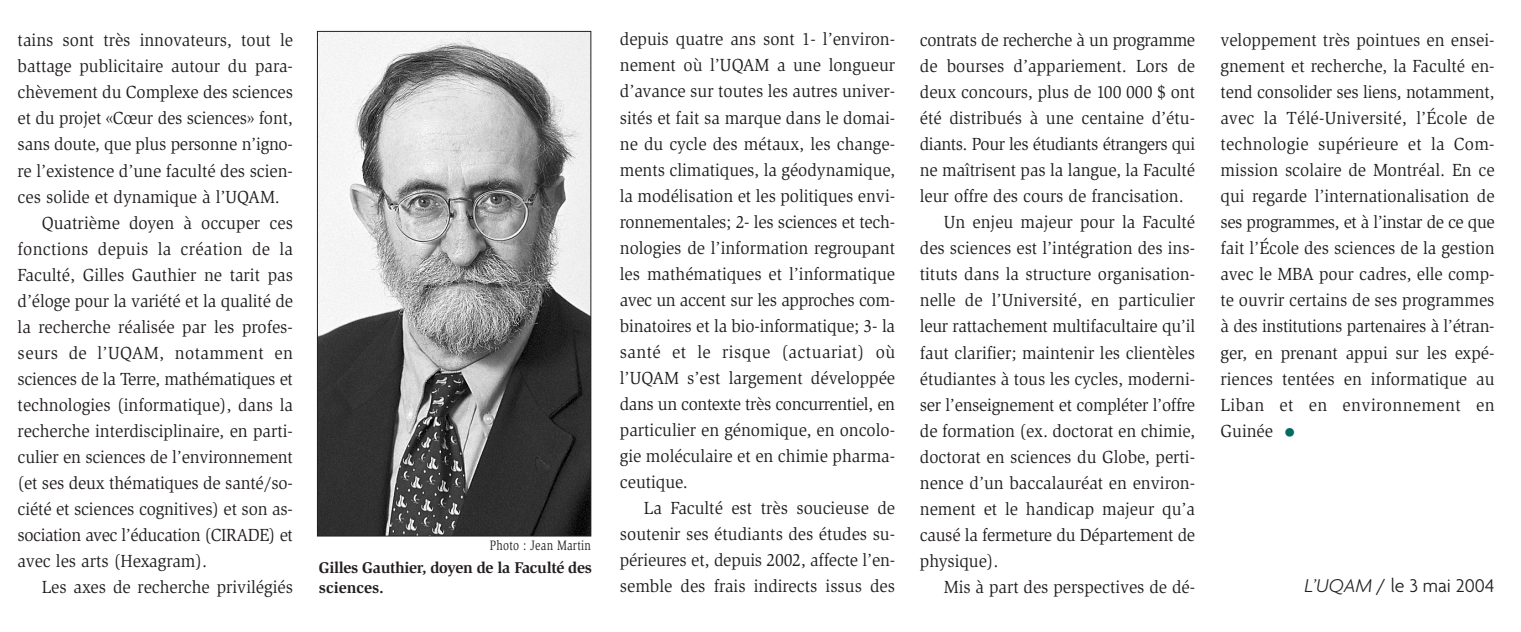
<style>
.page{position:relative;width:1521px;height:632px;background:#fff}
.page>*{position:absolute;margin:0;border:0;box-sizing:border-box;transform-origin:0 0}
.t1{font:300 20px "Agenda";color:#231f20}
.t2{font:18px/26px "Slimbach";color:#231f20;text-align:justify;scale:.95 1}
.t3{font:18px "Slimbach";letter-spacing:-.025em;color:#231f20;scale:.95 1}
.t4{font:18px "Slimbach";letter-spacing:-.02em;color:#231f20;scale:.95 1}
.t5{font:18px "Slimbach";letter-spacing:.025em;color:#231f20;scale:.95 1}
.t6{font:700 16px/20px "Slimbach";letter-spacing:-.025em;color:#231f20}
.t7{font:14px "Slimbach";letter-spacing:.025em;color:#231f20;scale:.8 1}
.s1{font-size:24px;color:#006c64}
.s2{font-style:italic}
</style>
<div class="page">
<img style="left:319px;top:33px;width:270px;height:501px">
<div style="left:317px;top:31px;width:274px;height:505px;border:1px solid #231f20"></div>
<p class="t2" style="left:18px;top:29px;width:291px">tains sont très innovateurs, tout le</p>
<p class="t2" style="left:18px;top:55px;width:291px">battage publicitaire autour du para-</p>
<p class="t2" style="left:18px;top:81px;width:291px">chèvement du Complexe des sciences</p>
<p class="t2" style="left:18px;top:107px;width:291px">et du projet «Cœur des sciences» font,</p>
<p class="t2" style="left:18px;top:133px;width:291px">sans doute, que plus personne n’igno-</p>
<p class="t2" style="left:18px;top:159px;width:291px">re l’existence d’une faculté des scien-</p>
<p class="t2" style="left:18px;top:185px;width:278px">ces solide et dynamique à l’UQAM.</p>
<p class="t2" style="left:42px;top:211px;width:266px">Quatrième doyen à occuper ces</p>
<p class="t2" style="left:18px;top:237px;width:291px">fonctions depuis la création de la</p>
<p class="t2" style="left:18px;top:263px;width:291px">Faculté, Gilles Gauthier ne tarit pas</p>
<p class="t2" style="left:18px;top:289px;width:291px">d’éloge pour la variété et la qualité de</p>
<p class="t2" style="left:18px;top:315px;width:291px">la recherche réalisée par les profes-</p>
<p class="t5" style="left:18px;top:345px;width:291px">seurs de l’UQAM, notamment en</p>
<p class="t2" style="left:18px;top:367px;width:291px">sciences de la Terre, mathématiques et</p>
<p class="t2" style="left:18px;top:393px;width:291px">technologies (informatique), dans la</p>
<p class="t2" style="left:18px;top:419px;width:291px">recherche interdisciplinaire, en parti-</p>
<p class="t2" style="left:18px;top:445px;width:291px">culier en sciences de l’environnement</p>
<p class="t2" style="left:18px;top:471px;width:291px">(et ses deux thématiques de santé/so-</p>
<p class="t2" style="left:18px;top:497px;width:291px">ciété et sciences cognitives) et son as-</p>
<p class="t3" style="left:18px;top:527px;width:291px">sociation avec l’éducation (CIRADE) et</p>
<p class="t2" style="left:18px;top:549px;width:201px">avec les arts (Hexagram).</p>
<p class="t2" style="left:42px;top:575px;width:266px">Les axes de recherche privilégiés</p>
<p class="t7" style="left:490px;top:539px;width:128px">Photo : Jean Martin</p>
<p class="t6" style="left:319px;top:558px;width:274px">Gilles Gauthier, doyen de la Faculté des sciences.</p>
<p class="t2" style="left:620px;top:28px;width:291px">depuis quatre ans sont 1- l’environ&shy;nement où l’UQAM a une longueur d’avance sur toutes les autres univer&shy;sités et fait sa marque dans le domai&shy;ne du cycle des métaux, les change&shy;ments climatiques, la géodynamique, la modélisation et les politiques envi&shy;ronnementales; 2- les sciences et tech&shy;nologies de l’information regroupant les mathématiques et l’informatique avec un accent sur les approches com&shy;binatoires et la bio-informatique; 3- la santé et le risque (actuariat) où l’UQAM s’est largement développée dans un contexte très concurrentiel, en particulier en génomique, en oncolo&shy;gie moléculaire et en chimie pharma&shy;ceutique.</p>
<p class="t2" style="left:620px;top:496px;width:291px;text-indent:24px">La Faculté est très soucieuse de soutenir ses étudiants des études su&shy;périeures et, depuis 2002, affecte l’en&shy;semble des frais indirects issus des</p>
<p class="t4" style="left:920px;top:33px;width:291px">contrats de recherche à un programme</p>
<p class="t2" style="left:920px;top:54px;width:291px">de bourses d’appariement. Lors de</p>
<p class="t2" style="left:920px;top:80px;width:291px">deux concours, plus de 100 000 $ ont</p>
<p class="t2" style="left:920px;top:106px;width:291px">été distribués à une centaine d’étu-</p>
<p class="t3" style="left:920px;top:137px;width:291px">diants. Pour les étudiants étrangers qui</p>
<p class="t2" style="left:920px;top:158px;width:291px">ne maîtrisent pas la langue, la Faculté</p>
<p class="t2" style="left:920px;top:184px;width:279px">leur offre des cours de francisation.</p>
<p class="t2" style="left:944px;top:210px;width:266px">Un enjeu majeur pour la Faculté</p>
<p class="t2" style="left:920px;top:236px;width:291px">des sciences est l’intégration des ins-</p>
<p class="t2" style="left:920px;top:262px;width:291px">tituts dans la structure organisation-</p>
<p class="t2" style="left:920px;top:288px;width:291px">nelle de l’Université, en particulier</p>
<p class="t2" style="left:920px;top:314px;width:291px">leur rattachement multifacultaire qu’il</p>
<p class="t2" style="left:920px;top:340px;width:291px">faut clarifier; maintenir les clientèles</p>
<p class="t2" style="left:920px;top:366px;width:291px">étudiantes à tous les cycles, moderni-</p>
<p class="t2" style="left:920px;top:392px;width:291px">ser l’enseignement et compléter l’offre</p>
<p class="t2" style="left:920px;top:418px;width:291px">de formation (ex. doctorat en chimie,</p>
<p class="t2" style="left:920px;top:444px;width:291px">doctorat en sciences du Globe, perti-</p>
<p class="t2" style="left:920px;top:470px;width:291px">nence d’un baccalauréat en environ-</p>
<p class="t2" style="left:920px;top:496px;width:291px">nement et le handicap majeur qu’a</p>
<p class="t2" style="left:920px;top:522px;width:291px">causé la fermeture du Département de</p>
<p class="t2" style="left:920px;top:548px;width:84px">physique).</p>
<p class="t2" style="left:944px;top:574px;width:266px">Mis à part des perspectives de dé-</p>
<p class="t2" style="left:1220px;top:28px;width:290px">veloppement très pointues en ensei&shy;gnement et recherche, la Faculté en&shy;tend consolider ses liens, notamment, avec la Télé-Université, l’École de technologie supérieure et la Com&shy;mission scolaire de Montréal. En ce qui regarde l’internationalisation de ses programmes, et à l’instar de ce que fait l’École des sciences de la gestion avec le MBA pour cadres, elle comp&shy;te ouvrir certains de ses programmes à des institutions partenaires à l’étran&shy;ger, en prenant appui sur les expé&shy;riences tentées en informatique au Liban et en environnement en Guinée <span class="s1">•</span></p>
<p class="t1" style="left:1304px;top:577px;width:191px"><span class="s2">L’UQAM</span> / le 3 mai 2004</p>
</div>
